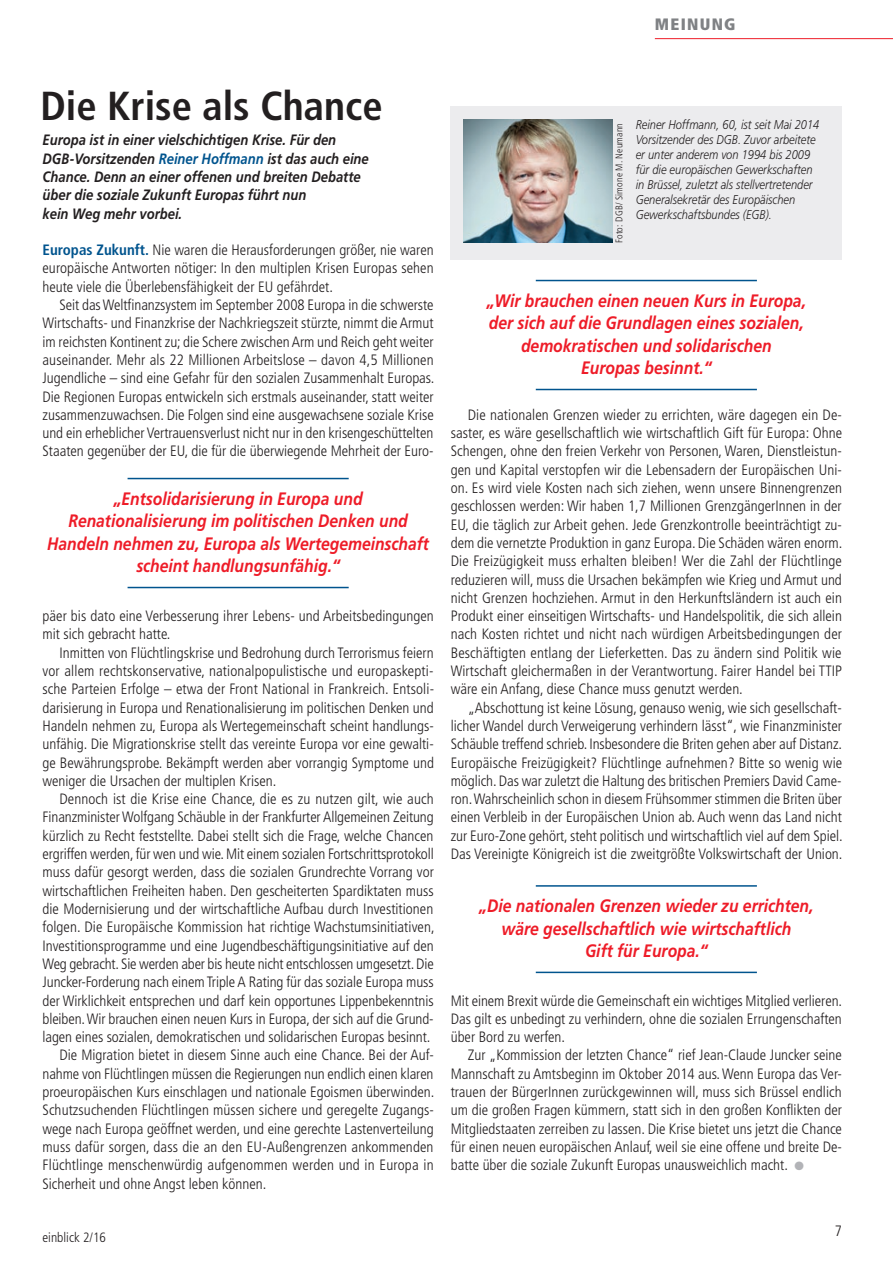
<style>
.page{position:relative;width:893px;height:1263px;background:#fff}
.page>*{position:absolute;margin:0;border:0;box-sizing:border-box;transform-origin:0 0}
.t1{font:700 condensed 40.5px "Frutiger";color:#231f20}
.t2{font:italic 700 18px/22.5px "Frutiger";color:#ee1c28;text-align:center;scale:.87 1}
.t3{font:900 condensed 16.5px "Frutiger";letter-spacing:.08em;color:#808285}
.t4{font:300 condensed 15px/18.3px "Frutiger";color:#231f20;text-align:justify}
.t5{font:italic 700 15px/18.3px "Frutiger";color:#231f20;scale:.87 1}
.t6{font:300 condensed 13.5px "Frutiger";color:#231f20}
.t7{font:italic 300 12.75px/15px "Frutiger";color:#231f20;scale:.87 1}
.t8{font:300 condensed 9.75px "Frutiger";letter-spacing:.015em;color:#231f20}
.s1{color:#00548e}
.s2{font-weight:700;color:#00548e}
.s3{color:#b2b3b7}
</style>
<div class="page">
<hr style="left:655px;top:38px;width:238px;height:1px;background:#ee1c28">
<hr style="left:128px;top:478px;width:221px;height:1px;background:#00548e">
<hr style="left:128px;top:587px;width:221px;height:1px;background:#00548e">
<hr style="left:536px;top:885px;width:221px;height:2px;background:#00548e">
<hr style="left:536px;top:972px;width:221px;height:1px;background:#00548e">
<hr style="left:536px;top:280px;width:221px;height:1px;background:#00548e">
<hr style="left:536px;top:389px;width:221px;height:1px;background:#00548e">
<div style="left:451px;top:106px;width:391px;height:153px;background:#ececee"></div>
<img style="left:463px;top:119px;width:149px;height:123px">
<p class="t3" style="left:655px;top:14px;width:82px">MEINUNG</p>
<h1 class="t1" style="left:40px;top:82px;width:344px">Die Krise als Chance</h1>
<p class="t5" style="left:43px;top:131px;width:377px">Europa ist in einer vielschichtigen Krise. Für den DGB-Vorsitzenden <span class="s1">Reiner Hoffmann</span> ist das auch eine Chance. Denn an einer offenen und breiten Debatte über die soziale Zukunft Europas führt nun<br>kein Weg mehr vorbei.</p>
<p class="t4" style="left:43px;top:241px;width:393px"><span class="s2">Europas Zukunft.</span> Nie waren die Herausforderungen größer, nie waren europäische Antworten nötiger: In den multiplen Krisen Europas sehen heute viele die Überlebensfähigkeit der EU gefährdet.</p>
<p class="t4" style="left:43px;top:296px;width:393px;text-indent:17px">Seit das Weltfinanzsystem im September 2008 Europa in die schwerste Wirtschafts- und Finanzkrise der Nachkriegszeit stürzte, nimmt die Armut im reichsten Kontinent zu; die Schere zwischen Arm und Reich geht weiter auseinander. Mehr als 22 Millionen Arbeitslose – davon 4,5 Millionen Jugendliche – sind eine Gefahr für den sozialen Zusammenhalt Europas.<br>Die Regionen Europas entwickeln sich erstmals auseinander, statt weiter zusammenzuwachsen. Die Folgen sind eine ausgewachsene soziale Krise und ein erheblicher Vertrauensverlust nicht nur in den krisengeschüttelten Staaten gegenüber der EU, die für die überwiegende Mehrheit der Euro-</p>
<p class="t2" style="left:47px;top:487px;width:440px">„Entsolidarisierung in Europa und Renationalisierung im politischen Denken und Handeln nehmen zu, Europa als Wertegemeinschaft scheint handlungsunfähig.“</p>
<p class="t4" style="left:43px;top:607px;width:393px">päer bis dato eine Verbesserung ihrer Lebens- und Arbeitsbedingungen mit sich gebracht hatte.</p>
<p class="t4" style="left:43px;top:644px;width:393px;text-indent:17px">Inmitten von Flüchtlingskrise und Bedrohung durch Terrorismus feiern vor allem rechtskonservative, nationalpopulistische und europaskepti&shy;sche Parteien Erfolge – etwa der Front National in Frankreich. Entsoli&shy;darisierung in Europa und Renationalisierung im politischen Denken und Handeln nehmen zu, Europa als Wertegemeinschaft scheint handlungs&shy;unfähig. Die Migrationskrise stellt das vereinte Europa vor eine gewalti&shy;ge Bewährungsprobe. Bekämpft werden aber vorrangig Symptome und weniger die Ursachen der multiplen Krisen.</p>
<p class="t4" style="left:60px;top:790px;width:376px">Dennoch ist die Krise eine Chance, die es zu nutzen gilt, wie auch</p>
<p class="t4" style="left:43px;top:808px;width:393px">Finanzminister Wolfgang Schäuble in der Frankfurter Allgemeinen Zeitung</p>
<p class="t4" style="left:43px;top:827px;width:392px">kürzlich zu Recht feststellte. Dabei stellt sich die Frage, welche Chancen</p>
<p class="t4" style="left:43px;top:845px;width:393px">ergriffen werden, für wen und wie. Mit einem sozialen Fortschrittsprotokoll</p>
<p class="t4" style="left:43px;top:863px;width:393px">muss dafür gesorgt werden, dass die sozialen Grundrechte Vorrang vor</p>
<p class="t4" style="left:43px;top:881px;width:393px">wirtschaftlichen Freiheiten haben. Den gescheiterten Spardiktaten muss</p>
<p class="t4" style="left:43px;top:900px;width:392px">die Modernisierung und der wirtschaftliche Aufbau durch Investitionen</p>
<p class="t4" style="left:43px;top:918px;width:394px">folgen. Die Europäische Kommission hat richtige Wachstumsinitiativen,</p>
<p class="t4" style="left:43px;top:936px;width:393px">Investitionsprogramme und eine Jugendbeschäftigungsinitiative auf den</p>
<p class="t4" style="left:43px;top:955px;width:393px">Weg gebracht. Sie werden aber bis heute nicht entschlossen umgesetzt. Die</p>
<p class="t4" style="left:43px;top:973px;width:393px">Juncker-Forderung nach einem Triple A Rating für das soziale Europa muss</p>
<p class="t4" style="left:43px;top:991px;width:393px">der Wirklichkeit entsprechen und darf kein opportunes Lippenbekenntnis</p>
<p class="t4" style="left:43px;top:1010px;width:393px">bleiben. Wir brauchen einen neuen Kurs in Europa, der sich auf die Grund-</p>
<p class="t4" style="left:43px;top:1028px;width:389px">lagen eines sozialen, demokratischen und solidarischen Europas besinnt.</p>
<p class="t4" style="left:60px;top:1046px;width:376px">Die Migration bietet in diesem Sinne auch eine Chance. Bei der Auf-</p>
<p class="t4" style="left:43px;top:1064px;width:393px">nahme von Flüchtlingen müssen die Regierungen nun endlich einen klaren</p>
<p class="t4" style="left:43px;top:1083px;width:393px">proeuropäischen Kurs einschlagen und nationale Egoismen überwinden.</p>
<p class="t4" style="left:43px;top:1101px;width:393px">Schutzsuchenden Flüchtlingen müssen sichere und geregelte Zugangs-</p>
<p class="t4" style="left:43px;top:1119px;width:393px">wege nach Europa geöffnet werden, und eine gerechte Lastenverteilung</p>
<p class="t4" style="left:43px;top:1138px;width:393px">muss dafür sorgen, dass die an den EU-Außengrenzen ankommenden</p>
<p class="t4" style="left:43px;top:1156px;width:393px">Flüchtlinge menschenwürdig aufgenommen werden und in Europa in</p>
<p class="t4" style="left:43px;top:1174px;width:225px">Sicherheit und ohne Angst leben können.</p>
<p class="t6" style="left:43px;top:1229px;width:65px">einblick 2/16</p>
<p class="t8" style="left:614px;top:243px;width:121px;rotate:-90deg">Foto: DGB/ Simone M. Neumann</p>
<p class="t7" style="left:636px;top:117px;width:213px">Reiner Hoffmann, 60, ist seit Mai 2014<br>Vorsitzender des DGB. Zuvor arbeitete er unter anderem von 1994 bis 2009 für die europäischen Gewerkschaften in Brüssel, zuletzt als stellvertretender Generalsekretär des Europäischen Gewerkschaftsbundes (EGB).</p>
<p class="t2" style="left:487px;top:289px;width:369px">„Wir brauchen einen neuen Kurs in Europa, der sich auf die Grundlagen eines sozialen, demokratischen und solidarischen<br>Europas besinnt.“</p>
<p class="t4" style="left:451px;top:406px;width:393px;text-indent:17px">Die nationalen Grenzen wieder zu errichten, wäre dagegen ein De&shy;saster, es wäre gesellschaftlich wie wirtschaftlich Gift für Europa: Ohne Schengen, ohne den freien Verkehr von Personen, Waren, Dienstleistun&shy;gen und Kapital verstopfen wir die Lebensadern der Europäischen Uni&shy;on. Es wird viele Kosten nach sich ziehen, wenn unsere Binnengrenzen geschlossen werden: Wir haben 1,7 Millionen GrenzgängerInnen in der EU, die täglich zur Arbeit gehen. Jede Grenzkontrolle beeinträchtigt zu&shy;dem die vernetzte Produktion in ganz Europa. Die Schäden wären enorm.<br>Die Freizügigkeit muss erhalten bleiben! Wer die Zahl der Flüchtlinge reduzieren will, muss die Ursachen bekämpfen wie Krieg und Armut und nicht Grenzen hochziehen. Armut in den Herkunftsländern ist auch ein Produkt einer einseitigen Wirtschafts- und Handelspolitik, die sich allein nach Kosten richtet und nicht nach würdigen Arbeitsbedingungen der Beschäftigten entlang der Lieferketten. Das zu ändern sind Politik wie Wirtschaft gleichermaßen in der Verantwortung. Fairer Handel bei TTIP wäre ein Anfang, diese Chance muss genutzt werden.</p>
<p class="t4" style="left:451px;top:698px;width:393px;text-indent:17px">„Abschottung ist keine Lösung, genauso wenig, wie sich gesellschaft&shy;licher Wandel durch Verweigerung verhindern lässt“, wie Finanzminister Schäuble treffend schrieb. Insbesondere die Briten gehen aber auf Distanz.<br>Europäische Freizügigkeit? Flüchtlinge aufnehmen? Bitte so wenig wie möglich. Das war zuletzt die Haltung des britischen Premiers David Came&shy;ron. Wahrscheinlich schon in diesem Frühsommer stimmen die Briten über einen Verbleib in der Europäischen Union ab. Auch wenn das Land nicht zur Euro-Zone gehört, steht politisch und wirtschaftlich viel auf dem Spiel.<br>Das Vereinigte Königreich ist die zweitgrößte Volkswirtschaft der Union.</p>
<p class="t2" style="left:479px;top:894px;width:386px">„Die nationalen Grenzen wieder zu errichten, wäre gesellschaftlich wie wirtschaftlich<br>Gift für Europa.“</p>
<p class="t4" style="left:451px;top:991px;width:393px">Mit einem Brexit würde die Gemeinschaft ein wichtiges Mitglied verlieren.<br>Das gilt es unbedingt zu verhindern, ohne die sozialen Errungenschaften über Bord zu werfen.</p>
<p class="t4" style="left:451px;top:1046px;width:393px;text-indent:17px">Zur „Kommission der letzten Chance“ rief Jean-Claude Juncker seine Mannschaft zu Amtsbeginn im Oktober 2014 aus. Wenn Europa das Ver&shy;trauen der BürgerInnen zurückgewinnen will, muss sich Brüssel endlich um die großen Fragen kümmern, statt sich in den großen Konflikten der Mitgliedstaaten zerreiben zu lassen. Die Krise bietet uns jetzt die Chance für einen neuen europäischen Anlauf, weil sie eine offene und breite De&shy;batte über die soziale Zukunft Europas unausweichlich macht. <span class="s3">●</span></p>
<p class="t4" style="left:835px;top:1222px;width:9px">7</p>
</div>
